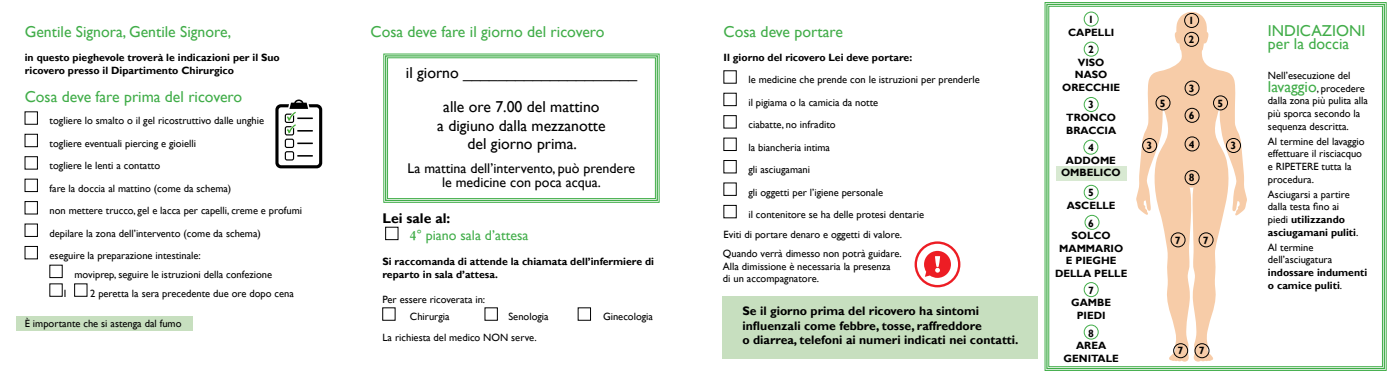
<style>
.page{position:relative;width:1389px;height:373px;background:#fff}
.page>*{position:absolute;margin:0;border:0;box-sizing:border-box;transform-origin:0 0}
.t1{font:15.75px/13px "Gill Sans";color:#41ad49}
.t2{font:15.75px/33.8px "Gill Sans";color:#000;text-align:center}
.t3{font:14px/14px "Gill Sans";color:#000;text-align:center}
.t4{font:14px/16.8px "Gill Sans";color:#41ad49}
.t5{font:700 12.25px/14.7px "Gill Sans";color:#000}
.t6{font:10.5px/12.6px "Gill Sans";color:#000}
.t7{font:700 10.5px/12.6px "Gill Sans";color:#000;text-align:center}
.s1{font-weight:700;color:#000}
.s2{font-family:"Garamond";font-weight:700}
.s3{font-size:15.75px;color:#41ad49}
.s4{font-weight:700}
.s5{font-weight:400}
</style>
<div class="page">
<div style="left:723px;top:296px;width:315px;height:62px;background:#c7dfbf"></div>
<div style="left:16px;top:315px;width:176px;height:15px;background:#c7dfbf"></div>
<svg style="left:1044px;top:2px;width:343px;height:368px"></svg>
<div style="left:1046px;top:4px;width:339px;height:364px;border:1px solid #41ad49"></div>
<div style="left:1048px;top:6px;width:335px;height:360px;border:1px solid #41ad49"></div>
<div style="left:25px;top:134px;width:13px;height:13px;border:1px solid #000"></div>
<div style="left:25px;top:156px;width:13px;height:13px;border:1px solid #000"></div>
<div style="left:25px;top:201px;width:13px;height:13px;border:1px solid #000"></div>
<div style="left:25px;top:246px;width:13px;height:12px;border:1px solid #000"></div>
<div style="left:724px;top:93px;width:12px;height:13px;border:1px solid #000"></div>
<div style="left:724px;top:160px;width:12px;height:13px;border:1px solid #000"></div>
<div style="left:385px;top:226px;width:13px;height:13px;border:1px solid #000"></div>
<div style="left:578px;top:307px;width:13px;height:13px;border:1px solid #000"></div>
<svg style="left:275px;top:99px;width:47px;height:69px"></svg>
<svg style="left:383px;top:53px;width:277px;height:149px"></svg>
<div style="left:385px;top:55px;width:273px;height:146px;border:1px solid #41ad49"></div>
<div style="left:387px;top:57px;width:269px;height:141px;border:1px solid #41ad49"></div>
<svg style="left:915px;top:241px;width:45px;height:46px"></svg>
<svg style="left:1136px;top:12px;width:111px;height:349px"></svg>
<div style="left:1184px;top:32px;width:15px;height:14px;border:1px solid #000;border-radius:50%"></div>
<div style="left:1184px;top:13px;width:15px;height:15px;border:1px solid #000;border-radius:50%"></div>
<div style="left:1185px;top:81px;width:14px;height:14px;border:1px solid #000;border-radius:50%"></div>
<div style="left:1142px;top:138px;width:15px;height:14px;border:1px solid #000;border-radius:50%"></div>
<div style="left:1226px;top:138px;width:15px;height:14px;border:1px solid #000;border-radius:50%"></div>
<div style="left:1185px;top:108px;width:14px;height:14px;border:1px solid #000;border-radius:50%"></div>
<div style="left:1185px;top:170px;width:14px;height:14px;border:1px solid #000;border-radius:50%"></div>
<div style="left:1171px;top:232px;width:14px;height:14px;border:1px solid #000;border-radius:50%"></div>
<div style="left:1173px;top:343px;width:15px;height:14px;border:1px solid #000;border-radius:50%"></div>
<div style="left:1199px;top:232px;width:14px;height:14px;border:1px solid #000;border-radius:50%"></div>
<div style="left:1195px;top:343px;width:14px;height:14px;border:1px solid #000;border-radius:50%"></div>
<div style="left:1185px;top:136px;width:14px;height:15px;border:1px solid #000;border-radius:50%"></div>
<div style="left:1156px;top:95px;width:14px;height:15px;border:1px solid #000;border-radius:50%"></div>
<div style="left:1213px;top:95px;width:15px;height:15px;border:1px solid #000;border-radius:50%"></div>
<div style="left:1084px;top:42px;width:14px;height:14px;border:1px solid #41ad49;border-radius:50%"></div>
<div style="left:1085px;top:215px;width:14px;height:14px;border:1px solid #41ad49;border-radius:50%"></div>
<div style="left:1056px;top:166px;width:71px;height:14px;background:#d8e9d2"></div>
<div style="left:1084px;top:140px;width:14px;height:14px;border:1px solid #41ad49;border-radius:50%"></div>
<div style="left:1084px;top:282px;width:14px;height:14px;border:1px solid #41ad49;border-radius:50%"></div>
<div style="left:1084px;top:324px;width:14px;height:14px;border:1px solid #41ad49;border-radius:50%"></div>
<div style="left:1084px;top:97px;width:14px;height:14px;border:1px solid #41ad49;border-radius:50%"></div>
<div style="left:1084px;top:185px;width:14px;height:14px;border:1px solid #41ad49;border-radius:50%"></div>
<div style="left:1084px;top:12px;width:14px;height:14px;border:1px solid #41ad49;border-radius:50%"></div>
<h1 class="t1" style="left:25px;top:25px;width:208px">Gentile Signora, Gentile Signore,</h1>
<h1 class="t1" style="left:371px;top:25px;width:235px">Cosa deve fare il giorno del ricovero</h1>
<h1 class="t1" style="left:724px;top:25px;width:121px">Cosa deve portare</h1>
<p class="t7" style="left:724px;top:51px;width:190px">Il giorno del ricovero Lei deve portare:</p>
<p class="t6" style="left:748px;top:69px;width:233px;line-height:22.4px">le medicine che prende con le istruzioni per prenderle il pigiama o la camicia da notte<br>ciabatte, no infradito<br>la biancheria intima<br>gli asciugamani<br>gli oggetti per l’igiene personale<br>il contenitore se ha delle protesi dentarie</p>
<p class="t6" style="left:724px;top:228px;width:180px">Eviti di portare denaro e oggetti di valore.</p>
<p class="t7" style="left:25px;top:51px;width:257px;text-align:left">in questo pieghevole troverà le indicazioni per il Suo ricovero presso il Dipartimento Chirurgico</p>
<h1 class="t1" style="left:25px;top:90px;width:219px">Cosa deve fare prima del ricovero</h1>
<p class="t6" style="left:50px;top:110px;width:254px;line-height:22.4px">togliere lo smalto o il gel ricostruttivo dalle unghie<br>togliere eventuali piercing e gioielli<br>togliere le lenti a contatto<br>fare la doccia al mattino (come da schema)<br>non mettere trucco, gel e lacca per capelli, creme e profumi depilare la zona dell’intervento (come da schema)<br>eseguire la preparazione intestinale:</p>
<p class="t6" style="left:74px;top:267px;width:199px">moviprep, seguire le istruzioni della confezione</p>
<p class="t6" style="left:62px;top:286px;width:7px">1</p>
<p class="t6" style="left:90px;top:286px;width:205px">2 peretta la sera precedente due ore dopo cena</p>
<p class="t6" style="left:25px;top:316px;width:158px">È importante che si astenga dal fumo</p>
<h1 class="t2" style="left:406px;top:56px;width:233px">il giorno ____________________ alle ore 7.00 del mattino</h1>
<h1 class="t2" style="left:437px;top:116px;width:170px;line-height:18.9px">a digiuno dalla mezzanotte del giorno prima.</h1>
<h2 class="t3" style="left:408px;top:162px;width:229px">La mattina dell’intervento, può prendere le medicine con poca acqua.</h2>
<h2 class="t4" style="left:410px;top:210px;width:120px;text-indent:-27px"><span class="s1">Lei sale al:<br></span><span class="s2">4</span>° piano sala d’attesa</h2>
<p class="t7" style="left:382px;top:255px;width:273px;text-align:left">Si raccomanda di attende la chiamata dell’infermiere di reparto in sala d’attesa.</p>
<p class="t6" style="left:410px;top:290px;width:77px;line-height:17.4px;text-indent:-27px">Per essere ricoverata in:<br>Chirurgia</p>
<p class="t6" style="left:723px;top:247px;width:180px">Quando verrà dimesso non potrà guidare.<br>Alla dimissione è necessaria la presenza<br>di un accompagnatore.</p>
<p class="t5" style="left:742px;top:303px;width:278px">Se il giorno prima del ricovero ha sintomi influenzali come febbre, tosse, raffreddore<br>o diarrea, telefoni ai numeri indicati nei contatti.</p>
<p class="t6" style="left:508px;top:310px;width:42px">Senologia</p>
<p class="t6" style="left:603px;top:310px;width:52px">Ginecologia</p>
<p class="t6" style="left:382px;top:330px;width:156px">La richiesta del medico NON serve.</p>
<p class="t7" style="left:1068px;top:13px;width:48px">1<br>CAPELLI</p>
<p class="t7" style="left:1062px;top:43px;width:60px">2<br>VISO<br>NASO<br>ORECCHIE</p>
<p class="t7" style="left:1066px;top:99px;width:52px">3<br>TRONCO<br>BRACC IA</p>
<p class="t7" style="left:1061px;top:141px;width:61px">4<br>ADDOME<br>OMBELICO</p>
<p class="t7" style="left:1067px;top:186px;width:50px">5<br>ASC ELLE</p>
<p class="t7" style="left:1055px;top:216px;width:74px">6<br>SOLCO<br>MAMMARIO<br>E PIEGHE<br>DELLA PELLE</p>
<p class="t7" style="left:1071px;top:283px;width:42px">7<br>GAMBE<br>PIEDI</p>
<p class="t7" style="left:1064px;top:326px;width:57px">8<br>AREA<br>GENITALE</p>
<p class="t7" style="left:1189px;top:14px;width:7px">1</p>
<p class="t7" style="left:1189px;top:33px;width:7px">2</p>
<p class="t7" style="left:1189px;top:82px;width:7px">3</p>
<p class="t7" style="left:1160px;top:97px;width:7px">5</p>
<p class="t7" style="left:1217px;top:97px;width:7px">5</p>
<p class="t7" style="left:1189px;top:109px;width:7px">6</p>
<p class="t7" style="left:1189px;top:138px;width:7px">4</p>
<p class="t7" style="left:1147px;top:139px;width:7px">3</p>
<p class="t7" style="left:1230px;top:139px;width:7px">3</p>
<p class="t7" style="left:1189px;top:171px;width:7px">8</p>
<p class="t7" style="left:1175px;top:233px;width:7px">7</p>
<p class="t7" style="left:1203px;top:233px;width:7px">7</p>
<p class="t7" style="left:1178px;top:344px;width:7px">7</p>
<p class="t7" style="left:1199px;top:344px;width:7px">7</p>
<h1 class="t1" style="left:1268px;top:24px;width:99px">INDICAZIONI per la doccia</h1>
<p class="t6" style="left:1268px;top:69px;width:101px">Nell’esecuzione del <span class="s3">lavaggio</span>, procedere dalla zona più pulita alla più sporca secondo la sequenza descritta.</p>
<p class="t6" style="left:1268px;top:135px;width:98px">Al termine del lavaggio effettuare il risciacquo e RIPETERE tutta la procedura.</p>
<p class="t6" style="left:1268px;top:188px;width:92px">Asciugarsi a partire dalla testa fino ai piedi <span class="s4">utilizzando asciugamani puliti</span>.</p>
<p class="t6" style="left:1268px;top:240px;width:66px">Al termine dell’asciugatura</p>
<p class="t7" style="left:1268px;top:266px;width:101px;text-align:left">indossare indumenti o camice puliti<span class="s5">.</span></p>
</div>
